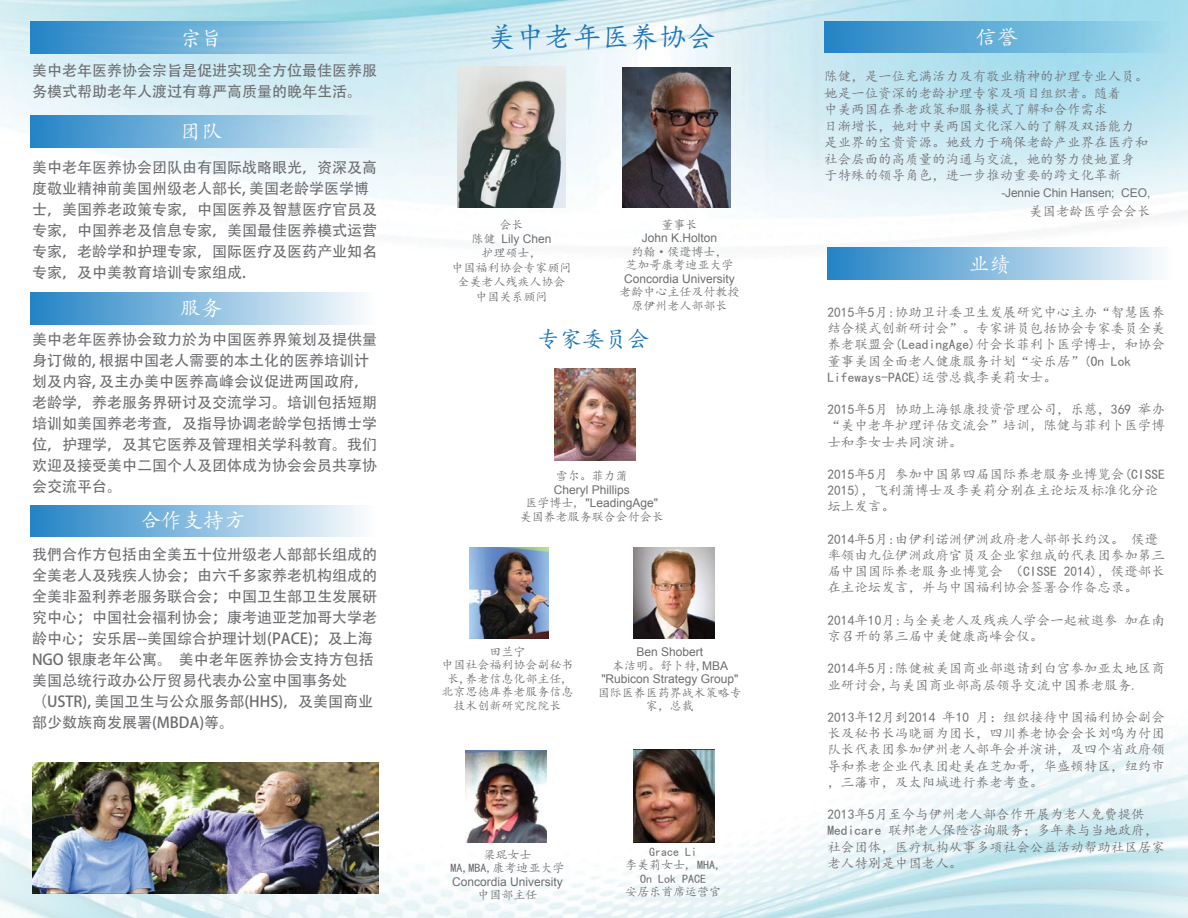
<style>
.page{position:relative;width:1188px;height:918px;background:#fff}
.page>*{position:absolute;margin:0;border:0;box-sizing:border-box;transform-origin:0 0}
.t1{font:28.5px "Kai Ti";color:#1c75bc}
.t2{font:22.5px "Kai Ti";color:#1c75bc}
.t3{font:21px "Adobe Kaiti Std";color:#fff}
.t4{font:15px/21px "Adobe Heiti Std";color:#6d6e71}
.t5{font:13.5px/16.2px "Kai Ti";color:#717073}
.t6{font:12px/13.5px "Kai Ti";color:#6d6e71;text-align:center}
.t7{font:12px/13.5px "Arial";color:#6d6e71;text-align:center}
.t8{font:12px "Arial";letter-spacing:-.01em;color:#717073}
.s1{font-family:"Kai Ti"}
.s2{font-family:"Arial"}
</style>
<div class="page">
<img style="left:0;top:0;width:1188px;height:918px">
<img style="left:458px;top:67px;width:108px;height:140px">
<div style="left:30px;top:22px;width:345px;height:31px;background:linear-gradient(to right,#2484c6,#c4e5ee)"></div>
<div style="left:824px;top:21px;width:345px;height:32px;background:linear-gradient(to right,#2784c6,#a1dbec)"></div>
<div style="left:827px;top:248px;width:346px;height:31px;background:linear-gradient(to right,#2383c5,#fcfdfe)"></div>
<div style="left:30px;top:293px;width:345px;height:31px;background:linear-gradient(to right,#2383c5,#fcfdfe)"></div>
<div style="left:30px;top:116px;width:345px;height:31px;background:linear-gradient(to right,#2785c6,#def0f6)"></div>
<div style="left:30px;top:505px;width:345px;height:32px;background:linear-gradient(to right,#2383c5,#fcfdfe)"></div>
<img style="left:634px;top:547px;width:81px;height:92px">
<img style="left:465px;top:751px;width:81px;height:92px">
<img style="left:555px;top:369px;width:80px;height:92px">
<img style="left:633px;top:749px;width:81px;height:93px">
<img style="left:623px;top:67px;width:108px;height:140px">
<img style="left:469px;top:547px;width:80px;height:92px">
<img style="left:32px;top:763px;width:346px;height:131px">
<h1 class="t1" style="left:488px;top:22px;width:229px">美中老年医养协会</h1>
<h3 class="t3" style="left:180px;top:26px;width:44px">宗旨</h3>
<h3 class="t3" style="left:976px;top:25px;width:43px">信誉</h3>
<p class="t4" style="left:32px;top:61px;width:347px">美中老年医养协会宗旨是促进实现全方位最佳医养服务模式帮助老年人渡过有尊严高质量的睌年生活。</p>
<h3 class="t3" style="left:180px;top:118px;width:44px">团队</h3>
<p class="t4" style="left:32px;top:157px;width:346px">美中老年医养协会团队由有国际战略眼光，资深及高度敬业精神前美国州级老人部长, 美国老龄学医学博士，美国养老政策专家，中国医养及智慧医疗官员及专家，中国养老及信息专家，美国最佳医养模式运营专家，老龄学和护理专家，国际医疗及医药产业知名专家，及中美教育培训专家组成.</p>
<h3 class="t3" style="left:180px;top:296px;width:43px">服务</h3>
<p class="t4" style="left:32px;top:330px;width:347px">美中老年医养协会致力於为中国医养界策划及提供量身订做的, 根据中国老人需要的本土化的医养培训计划及内容, 及主办美中医养高峰会议促进两国政府，老龄学，养老服务界研讨及交流学习。培训包括短期培训如美国养老考査，及指导协调老龄学包括博士学位，护理学，及其它医养及管理相关学科教育。我们欢迎及接受美中二国个人及团体成为协会会员共享协会交流平台。</p>
<h3 class="t3" style="left:140px;top:507px;width:106px">合作支持方</h3>
<p class="t4" style="left:32px;top:544px;width:347px">我們合作方包括由全美五十位卅级老人部部长组成的全美老人及残疾人协会；由六千多家养老机构组成的全美非盈利养老服务联合会；中国卫生部卫生发展研究中心；中国社会福利协会；康考迪亚芝加哥大学老龄中心；安乐居--美国综合护理计划(PACE)；及上海<br>NGO 银康老年公寓。 美中老年医养协会支持方包括美国总统行政办公厅贸易代表办公室中国事务处（USTR), 美国卫生与公众服务部(HHS)，及美国商业部少数族商发展署(MBDA)等。</p>
<p class="t6" style="left:500px;top:218px;width:25px">会长</p>
<p class="t7" style="left:472px;top:232px;width:82px"><span class="s1">陈健</span> Lily Chen</p>
<p class="t6" style="left:452px;top:246px;width:121px;line-height:14.4px">护理硕士，<br>中国福利协会专家顾问全美老人残疾人协会中国关系顾问</p>
<h2 class="t2" style="left:537px;top:328px;width:114px">专家委员会</h2>
<p class="t6" style="left:661px;top:218px;width:37px">董事长</p>
<p class="t7" style="left:642px;top:232px;width:77px">John K.Holton</p>
<p class="t6" style="left:625px;top:245px;width:109px">约翰·侯邆博士，芝加哥康考迪亚大学</p>
<p class="t7" style="left:624px;top:272px;width:112px">Concordia University</p>
<p class="t6" style="left:619px;top:286px;width:121px">老龄中心主任及付教授原伊州老人部部长</p>
<p class="t6" style="left:556px;top:469px;width:73px">雪尔。菲力蒲</p>
<p class="t7" style="left:526px;top:483px;width:134px">Cheryl Phillips<br><span class="s1">医学博士,</span> "LeadingAge"</p>
<p class="t6" style="left:520px;top:510px;width:145px">美国养老服务联合会付会长</p>
<p class="t6" style="left:442px;top:645px;width:133px">田兰宁<br>中国社会福利协会副秘书长,养老信息化部主任,北京思徳库养老服务信息技术创新研究院院长</p>
<p class="t7" style="left:637px;top:645px;width:68px">Ben Shobert</p>
<p class="t6" style="left:612px;top:659px;width:118px">本洁明。舒卜特,<span class="s2">MBA</span></p>
<p class="t7" style="left:601px;top:672px;width:139px">"Rubicon Strategy Group"</p>
<p class="t6" style="left:598px;top:686px;width:145px">国际医养医药界战术策略专家，总裁</p>
<p class="t6" style="left:451px;top:848px;width:115px">梁琨女士<br>MA,MBA,康考迪亚大学</p>
<p class="t7" style="left:452px;top:875px;width:112px">Concordia University</p>
<p class="t6" style="left:478px;top:888px;width:61px">中国部主任</p>
<p class="t6" style="left:625px;top:845px;width:97px">Grace Li<br>李美莉女士, MHA,<br>On Lok PACE<br>安居乐首席运营官</p>
<p class="t5" style="left:824px;top:68px;width:325px">陈健，是一位充满活力及有敬业精神的护理专业人员。她是一位资深的老龄护理专家及项目组织者。随着<br>中美两国在养老政策和服务模式了解和合作需求<br>日渐增长，她对中美两国文化深入的了解及双语能力是业界的宝贵资源。她致力于确保老龄产业界在医疗和社会层面的高质量的沟通与交流，她的努力使她置身于特殊的领导角色，进一步推动重要的跨文化革新</p>
<p class="t8" style="left:1001px;top:185px;width:151px">-Jennie Chin Hansen; CEO,</p>
<p class="t5" style="left:1029px;top:204px;width:123px">美国老龄医学会会长</p>
<h3 class="t3" style="left:969px;top:251px;width:43px">业绩</h3>
<p class="t5" style="left:827px;top:304px;width:339px">2015年5月:协助卫计委卫生发展研究中心主办“智慧医养结合模式创新研讨会”。专家讲员包括协会专家委员全美养老联盟会(LeadingAge)付会长菲利卜医学博士，和协会董事美国全面老人健康服务计划“安乐居”(On Lok<br>Lifeways-PACE)运营总裁李美莉女士。</p>
<p class="t5" style="left:827px;top:401px;width:339px;text-align:justify">2015年5月 协助上海银康投资管理公司，乐慈，369 举办“美中老年护理评估交流会”培训，陈健与菲利卜医学博士和李女士共同演讲。</p>
<p class="t5" style="left:827px;top:466px;width:339px">2015年5月 参加中国第四届国际养老服务业博览会(CISSE<br>2015)，飞利蒲博士及李美莉分别在主论坛及标准化分论坛上发言。</p>
<p class="t5" style="left:827px;top:531px;width:339px">2014年5月:由伊利诺洲伊洲政府老人部部长约汉。 侯邆率领由九位伊洲政府官员及企业家组成的代表团参加第三届中国国际养老服务业博览会 （CISSE 2014)，侯邆部长在主论坛发言，并与中国福利协会签署合作备忘录。</p>
<p class="t5" style="left:827px;top:612px;width:339px">2014年10月:与全美老人及残疾人学会一起被邀参 加在南京召开的第三届中美健康高峰会仪。</p>
<p class="t5" style="left:827px;top:661px;width:339px">2014年5月:陈健被美国商业部邀请到白宫参加亚太地区商业研讨会,与美国商业部高层领导交流中国养老服务.</p>
<p class="t5" style="left:827px;top:709px;width:339px;text-align:justify">2013年12月到2014 年10 月：组织接待中国福利协会副会长及秘书长冯晓丽为团长，四川养老协会会长刘呜为付团队长代表团参加伊州老人部年会并演讲，及四个省政府领导和养老企业代表团赴美在芝加哥，华盛顿特区，纽约市，三藩市，及太阳城进行养老考查。</p>
<p class="t5" style="left:827px;top:806px;width:339px">2013年5月至今与伊州老人部合作开展为老人免费提供<br>Medicare 联邦老人保险咨询服务；多年来与当地政府，社会团体，医疗机构从事多项社会公益活动帮助社区居家老人特別是中国老人。</p>
</div>
